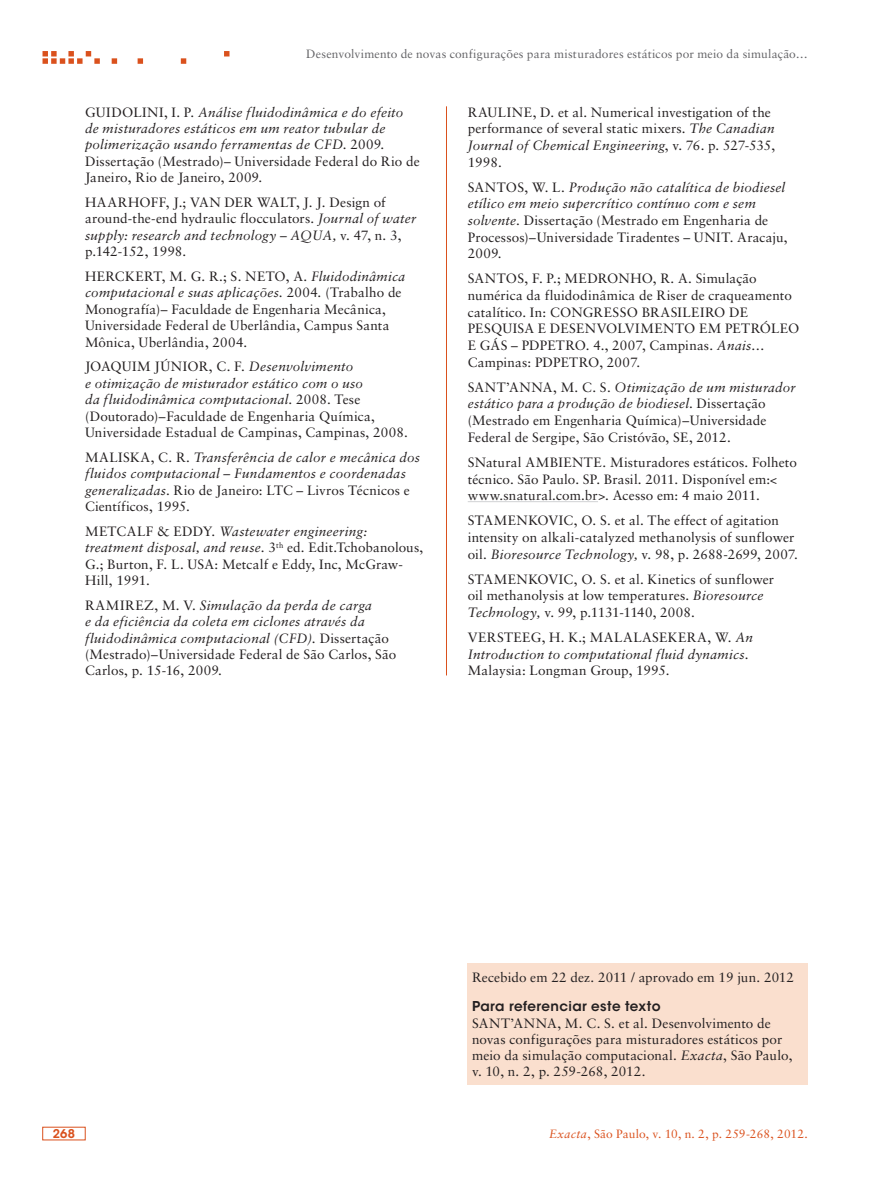
<style>
.page{position:relative;width:893px;height:1191px;background:#fff}
.page>*{position:absolute;margin:0;border:0;box-sizing:border-box;transform-origin:0 0}
.ex_Referencias{font:13.5px/16.6px "Sabon LT Std";letter-spacing:.01em;color:#231f20}
.ex_Referencias-2{font:italic 13.5px/16.4px "Sabon LT Std";letter-spacing:.02em;color:#231f20}
.ex_Tabela_-_titulo{font:600 13.5px "ITC Avant Garde Std";letter-spacing:.025em;color:#231f20}
.t1{font:12px "Sabon LT Std";letter-spacing:.015em;color:#636366}
.t2{font:12px "Sabon LT Std";color:#da511d}
.t3{font:600 12px "ITC Avant Garde Std";color:#da511d}
.s1{font-style:normal}
.s2{font-style:italic}
</style>
<div class="page">
<svg style="left:43px;top:51px;width:186px;height:13px"></svg>
<hr style="left:446px;top:106px;width:1px;height:569px;background:#da511d">
<hr style="left:468px;top:501px;width:130px;height:1px;background:#d1d2d4">
<div style="left:468px;top:963px;width:340px;height:121px;background:#fadfce"></div>
<p class="t1" style="left:306px;top:46px;width:503px">Desenvolvimento de novas configurações para misturadores estáticos por meio da simulação…</p>
<p class="ex_Referencias-2" style="left:85px;top:104px;width:336px"><span class="s1">GUIDOLINI, I. P.</span> Análise fluidodinâmica e do efeito de misturadores estáticos em um reator tubular de polimerização usando ferramentas de CFD<span class="s1">. 2009.<br>Dissertação (Mestrado)– Universidade Federal do Rio de Janeiro, Rio de Janeiro, 2009.</span></p>
<p class="ex_Referencias" style="left:85px;top:194px;width:333px">HAARHOFF, J.; VAN DER WALT, J. J. Design of around-the-end hydraulic flocculators. <span class="s2">Journal of water supply: research and technology</span> – <span class="s2">AQUA,</span> v. 47, n. 3, p.142-152, 1998.</p>
<p class="ex_Referencias" style="left:85px;top:268px;width:322px">HERCKERT, M. G. R.; S. NETO, A. <span class="s2">Fluidodinâmica computacional e suas aplicações.</span> 2004<span class="s2">.</span> (Trabalho de Monografía)– Faculdade de Engenharia Mecânica, Universidade Federal de Uberlândia, Campus Santa Mônica, Uberlândia, 2004.</p>
<p class="ex_Referencias" style="left:85px;top:358px;width:324px">JOAQUIM JÚNIOR, C. F. <span class="s2">Desenvolvimento<br>e otimização de misturador estático com o uso<br>da fluidodinâmica computacional</span>. 2008. Tese (Doutorado)–Faculdade de Engenharia Química, Universidade Estadual de Campinas, Campinas, 2008.</p>
<p class="ex_Referencias-2" style="left:85px;top:449px;width:337px"><span class="s1">MALISKA, C. R.</span> Transferência de calor e mecânica dos fluidos computacional – Fundamentos e coordenadas generalizadas<span class="s1">. Rio de Janeiro: LTC – Livros Técnicos e Científicos, 1995.</span></p>
<p class="ex_Referencias" style="left:85px;top:523px;width:340px">METCALF &amp; EDDY. <span class="s2">Wastewater engineering: treatment disposal, and reuse.</span> 3<sup>th</sup> ed. Edit.Tchobanolous, G.; Burton, F. L. USA: Metcalf e Eddy, Inc, McGraw-Hill, 1991.</p>
<p class="ex_Referencias-2" style="left:85px;top:597px;width:313px"><span class="s1">RAMIREZ, M. V.</span> Simulação da perda de carga<br>e da eficiência da coleta em ciclones através da fluidodinâmica computacional (CFD). <span class="s1">Dissertação (Mestrado)–Universidade Federal de São Carlos, São Carlos, p. 15-16, 2009.</span></p>
<p class="ex_Referencias" style="left:468px;top:103px;width:309px">RAULINE, D. et al. Numerical investigation of the performance of several static mixers. <span class="s2">The Canadian Journal of Chemical Engineering</span>, v. 76. p. 527-535, 1998.</p>
<p class="ex_Referencias" style="left:468px;top:179px;width:321px">SANTOS, W. L. <span class="s2">Produção não catalítica de biodiesel etílico em meio supercrítico contínuo com e sem solvente</span>. Dissertação (Mestrado em Engenharia de Processos)–Universidade Tiradentes – UNIT. Aracaju, 2009.</p>
<p class="ex_Referencias" style="left:468px;top:270px;width:333px">SANTOS, F. P.; MEDRONHO, R. A. Simulação numérica da fluidodinâmica de Riser de craqueamento catalítico. In: CONGRESSO BRASILEIRO DE PESQUISA E DESENVOLVIMENTO EM PETRÓLEO E GÁS – PDPETRO. 4., 2007, Campinas. <span class="s2">Anais</span>… Campinas: PDPETRO, 2007.</p>
<p class="ex_Referencias" style="left:468px;top:379px;width:330px">SANT’ANNA, M. C. S. <span class="s2">Otimização de um misturador estático para a produção de biodiesel</span>. Dissertação (Mestrado em Engenharia Química)–Universidade Federal de Sergipe, São Cristóvão, SE, 2012.</p>
<p class="ex_Referencias" style="left:468px;top:454px;width:331px">SNatural AMBIENTE. Misturadores estáticos. Folheto técnico. São Paulo. SP. Brasil. 2011. Disponível em:&lt; www.snatural.com.br&gt;. Acesso em: 4 maio 2011.</p>
<p class="ex_Referencias" style="left:468px;top:512px;width:332px">STAMENKOVIC, O. S. et al. The effect of agitation intensity on alkali-catalyzed methanolysis of sunflower oil. <span class="s2">Bioresource Technology,</span> v. 98, p. 2688-2699, 2007.</p>
<p class="ex_Referencias" style="left:468px;top:570px;width:308px">STAMENKOVIC, O. S. et al. Kinetics of sunflower oil methanolysis at low temperatures. <span class="s2">Bioresource<br>Technology,</span> v. 99, p.1131-1140, 2008.</p>
<p class="ex_Referencias" style="left:468px;top:629px;width:287px">VERSTEEG, H. K.; MALALASEKERA, W. <span class="s2">An<br>Introduction to computational fluid dynamics</span>.<br>Malaysia: Longman Group, 1995.</p>
<p class="ex_Referencias" style="left:472px;top:969px;width:324px">Recebido em 22 dez. 2011 / aprovado em 19 jun. 2012</p>
<p class="ex_Tabela_-_titulo" style="left:472px;top:997px;width:190px">Para referenciar este texto</p>
<p class="ex_Referencias" style="left:472px;top:1014px;width:322px;line-height:16.2px">SANT’ANNA, M. C. S. et al. Desenvolvimento de novas configurações para misturadores estáticos por meio da simulação computacional. <span class="s2">Exacta</span>, São Paulo, v. 10, n. 2, p. 259-268, 2012.</p>
<p class="t3" style="left:53px;top:1126px;width:24px">268</p>
<p class="t2" style="left:549px;top:1126px;width:260px"><span class="s2">Exacta</span>, São Paulo, v. 10, n. 2, p. 259-268, 2012.</p>
</div>
